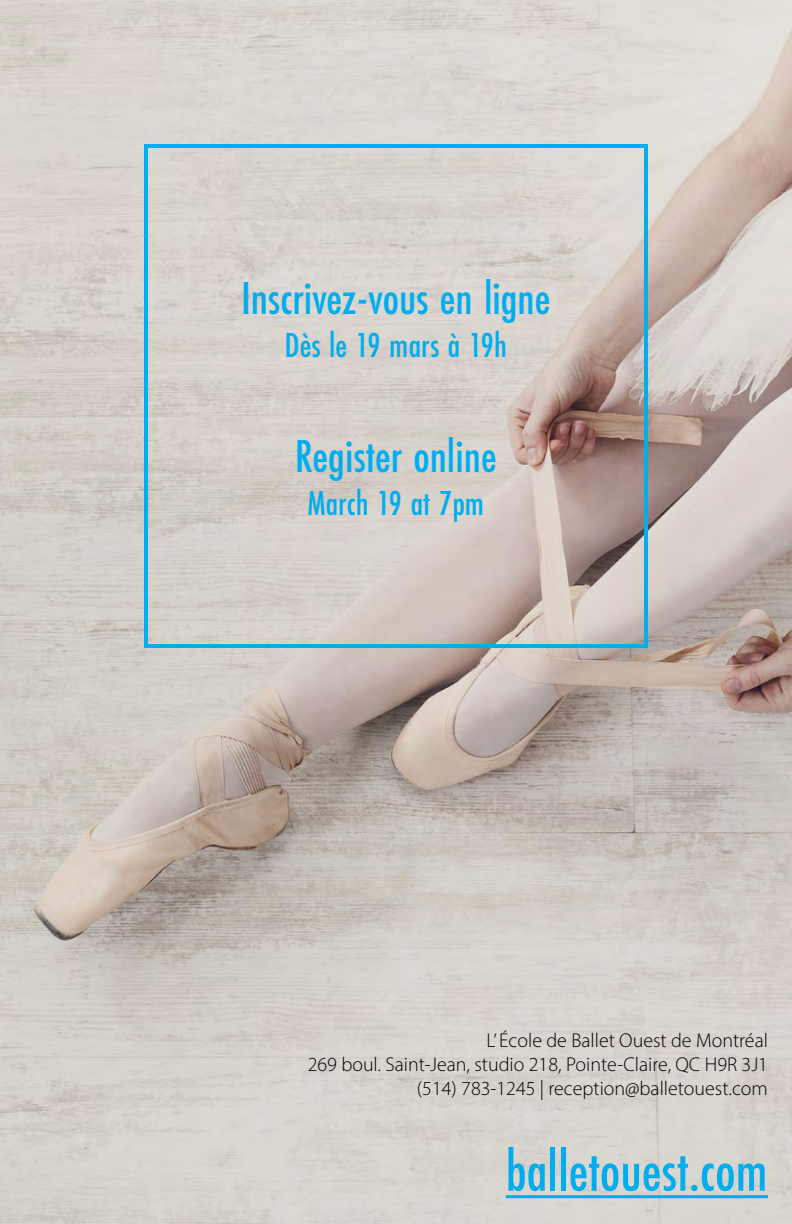
<style>
.page{position:relative;width:792px;height:1224px;background:#fff}
.page>*{position:absolute;margin:0;border:0;box-sizing:border-box;transform-origin:0 0}
.t1{font:500 60px "Futura PT Cond";color:#00aeef}
.t2{font:500 48px "Futura PT Cond";color:#00aeef}
.t3{font:500 36px "Futura PT Cond";color:#00aeef}
.t4{font:300 20px/24px "Myriad Pro";color:#000;text-align:right}
</style>
<div class="page">
<img style="left:0;top:0;width:792px;height:1224px">
<hr style="left:506px;top:1195px;width:262px;height:3px;background:#00aeef">
<div style="left:144px;top:144px;width:504px;height:504px;border:4px solid #00aeef"></div>
<h2 class="t2" style="left:242px;top:269px;width:310px">Inscrivez-vous en ligne</h2>
<h3 class="t3" style="left:285px;top:324px;width:224px">Dès le 19 mars à 19h</h3>
<h2 class="t2" style="left:295px;top:428px;width:203px">Register online</h2>
<h3 class="t3" style="left:308px;top:482px;width:178px">March 19 at 7pm</h3>
<p class="t4" style="left:308px;top:1028px;width:462px">L’ École de Ballet Ouest de Montréal<br>269 boul. Saint-Jean, studio 218, Pointe-Claire, QC H9R 3J1 (514) 783-1245 | reception@balletouest.com</p>
<h1 class="t1" style="left:506px;top:1135px;width:264px">balletouest.com</h1>
</div>
